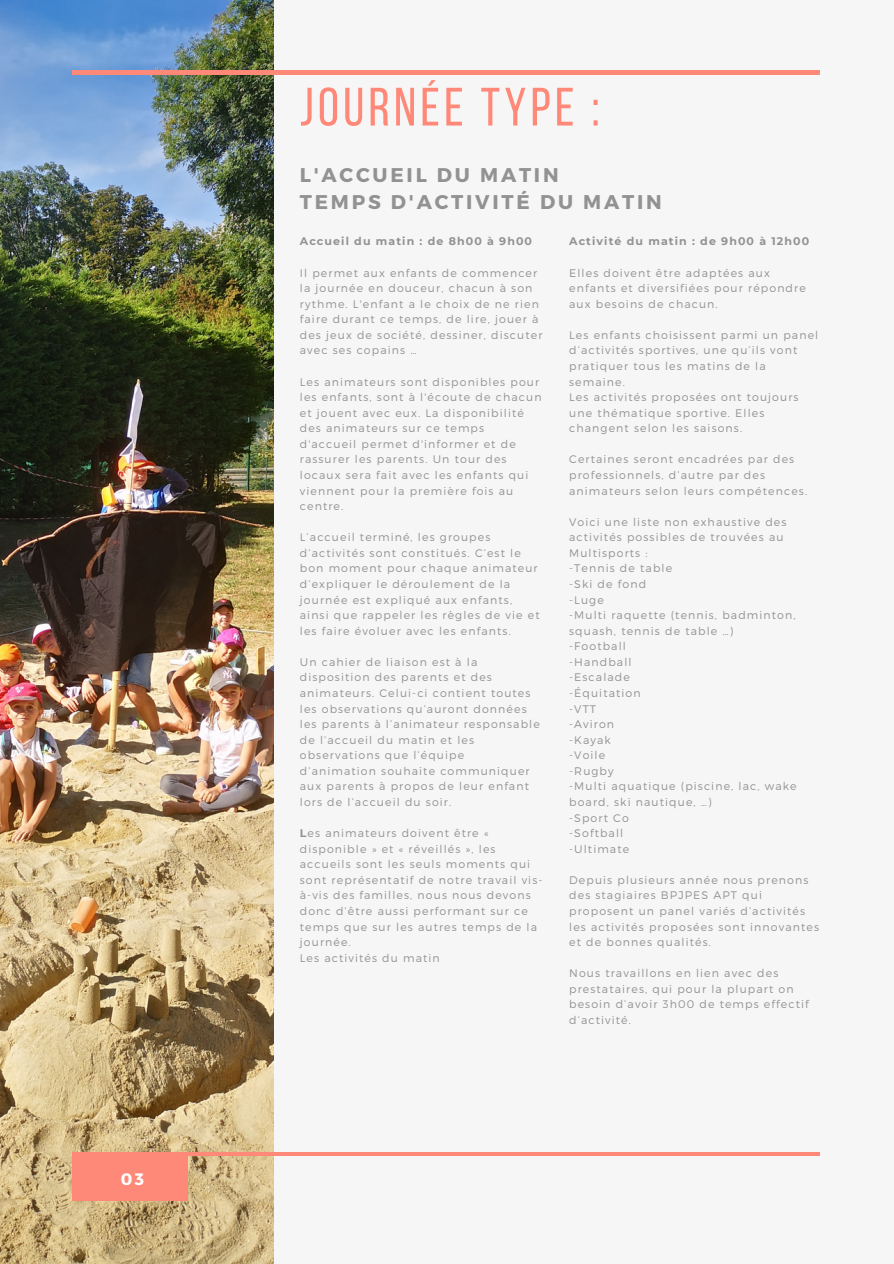
<style>
.page{position:relative;width:894px;height:1264px;background:#fff}
.page>*{position:absolute;margin:0;border:0;box-sizing:border-box;transform-origin:0 0}
.t1{font:54px "Bebas Neue";letter-spacing:.08em;color:#ff8979}
.t2{font:700 19.8px/27px "Montserrat";letter-spacing:.14em;color:#929292}
.t3{font:700 16.5px "Montserrat";color:#fff}
.t4{font:300 10.95px/15.6px "Montserrat";letter-spacing:.1em;color:#929292}
.t5{font:700 10.95px "Montserrat";letter-spacing:.1em;color:#929292}
.s1{font-weight:700}
</style>
<div class="page">
<div style="left:0;top:0;width:893px;height:1263px;background:#f6f6f6"></div>
<img style="left:0;top:0;width:273px;height:1263px">
<hr style="left:72px;top:71px;width:747px;height:3px;background:#ff8979">
<div style="left:72px;top:1154px;width:115px;height:46px;background:#ff8979"></div>
<hr style="left:72px;top:1152px;width:747px;height:3px;background:#ff8979">
<p class="t3" style="left:121px;top:1168px;width:25px">03</p>
<p class="t1" style="left:300px;top:85px;width:301px">JOURNÉE TYPE :</p>
<p class="t2" style="left:300px;top:160px;width:363px">L'ACCUEIL DU MATIN<br>TEMPS D'ACTIVITÉ DU MATIN</p>
<h1 class="t5" style="left:300px;top:235px;width:234px">Accueil du matin : de 8h00 à 9h00</h1>
<h2 class="t4" style="left:300px;top:264px;width:244px">Il permet aux enfants de commencer la journée en douceur, chacun à son rythme. L'enfant a le choix de ne rien faire durant ce temps, de lire, jouer à des jeux de société, dessiner, discuter avec ses copains …</h2>
<h3 class="t4" style="left:300px;top:373px;width:243px">Les animateurs sont disponibles pour les enfants, sont à l'écoute de chacun et jouent avec eux. La disponibilité des animateurs sur ce temps d'accueil permet d'informer et de rassurer les parents. Un tour des locaux sera fait avec les enfants qui viennent pour la première fois au centre.</h3>
<p class="t4" style="left:300px;top:529px;width:241px">L’accueil terminé, les groupes d’activités sont constitués. C’est le bon moment pour chaque animateur d’expliquer le déroulement de la journée est expliqué aux enfants, ainsi que rappeler les règles de vie et les faire évoluer avec les enfants.</p>
<p class="t4" style="left:300px;top:653px;width:241px">Un cahier de liaison est à la disposition des parents et des animateurs. Celui-ci contient toutes les observations qu’auront données les parents à l’animateur responsable de l’accueil du matin et les observations que l’équipe d’animation souhaite communiquer aux parents à propos de leur enfant lors de l’accueil du soir.</p>
<p class="t4" style="left:300px;top:825px;width:244px"><span class="s1">L</span>es animateurs doivent être « disponible » et « réveillés », les accueils sont les seuls moments qui sont représentatif de notre travail vis&shy;à-vis des familles, nous nous devons donc d’être aussi performant sur ce temps que sur les autres temps de la journée.</p>
<p class="t4" style="left:300px;top:949px;width:141px">Les activités du matin</p>
<p class="t5" style="left:569px;top:235px;width:241px">Activité du matin : de 9h00 à 12h00</p>
<p class="t4" style="left:569px;top:264px;width:238px">Elles doivent être adaptées aux enfants et diversifiées pour répondre aux besoins de chacun.</p>
<h3 class="t4" style="left:569px;top:326px;width:250px">Les enfants choisissent parmi un panel d’activités sportives, une qu’ils vont pratiquer tous les matins de la semaine.</h3>
<p class="t4" style="left:569px;top:389px;width:231px">Les activités proposées ont toujours une thématique sportive. Elles changent selon les saisons.</p>
<p class="t4" style="left:569px;top:451px;width:239px">Certaines seront encadrées par des professionnels, d’autre par des animateurs selon leurs compétences.</p>
<p class="t4" style="left:569px;top:513px;width:219px">Voici une liste non exhaustive des activités possibles de trouvées au<br>Multisports :</p>
<p class="t4" style="left:569px;top:560px;width:104px">-Tennis de table</p>
<p class="t4" style="left:569px;top:575px;width:78px">-Ski de fond</p>
<p class="t4" style="left:569px;top:591px;width:36px">-Luge</p>
<p class="t4" style="left:569px;top:607px;width:228px">-Multi raquette (tennis, badminton, squash, tennis de table …)</p>
<p class="t4" style="left:569px;top:638px;width:58px">-Football</p>
<p class="t4" style="left:569px;top:653px;width:64px">-Handball</p>
<p class="t4" style="left:569px;top:669px;width:62px">-Escalade</p>
<p class="t4" style="left:569px;top:684px;width:73px">-Équitation</p>
<p class="t4" style="left:569px;top:700px;width:28px">-VTT</p>
<p class="t4" style="left:569px;top:716px;width:46px">-Aviron</p>
<p class="t4" style="left:569px;top:731px;width:43px">-Kayak</p>
<p class="t4" style="left:569px;top:747px;width:38px">-Voile</p>
<p class="t4" style="left:569px;top:762px;width:46px">-Rugby</p>
<p class="t4" style="left:569px;top:778px;width:229px">-Multi aquatique (piscine, lac, wake board, ski nautique, …)</p>
<p class="t4" style="left:569px;top:809px;width:61px">-Sport Co</p>
<p class="t4" style="left:569px;top:825px;width:56px">-Softball</p>
<p class="t4" style="left:569px;top:840px;width:62px">-Ultimate</p>
<p class="t4" style="left:569px;top:871px;width:251px">Depuis plusieurs année nous prenons des stagiaires BPJPES APT qui proposent un panel variés d’activités les activités proposées sont innovantes et de bonnes qualités.</p>
<p class="t4" style="left:569px;top:965px;width:241px">Nous travaillons en lien avec des prestataires, qui pour la plupart on besoin d’avoir 3h00 de temps effectif d’activité.</p>
</div>
